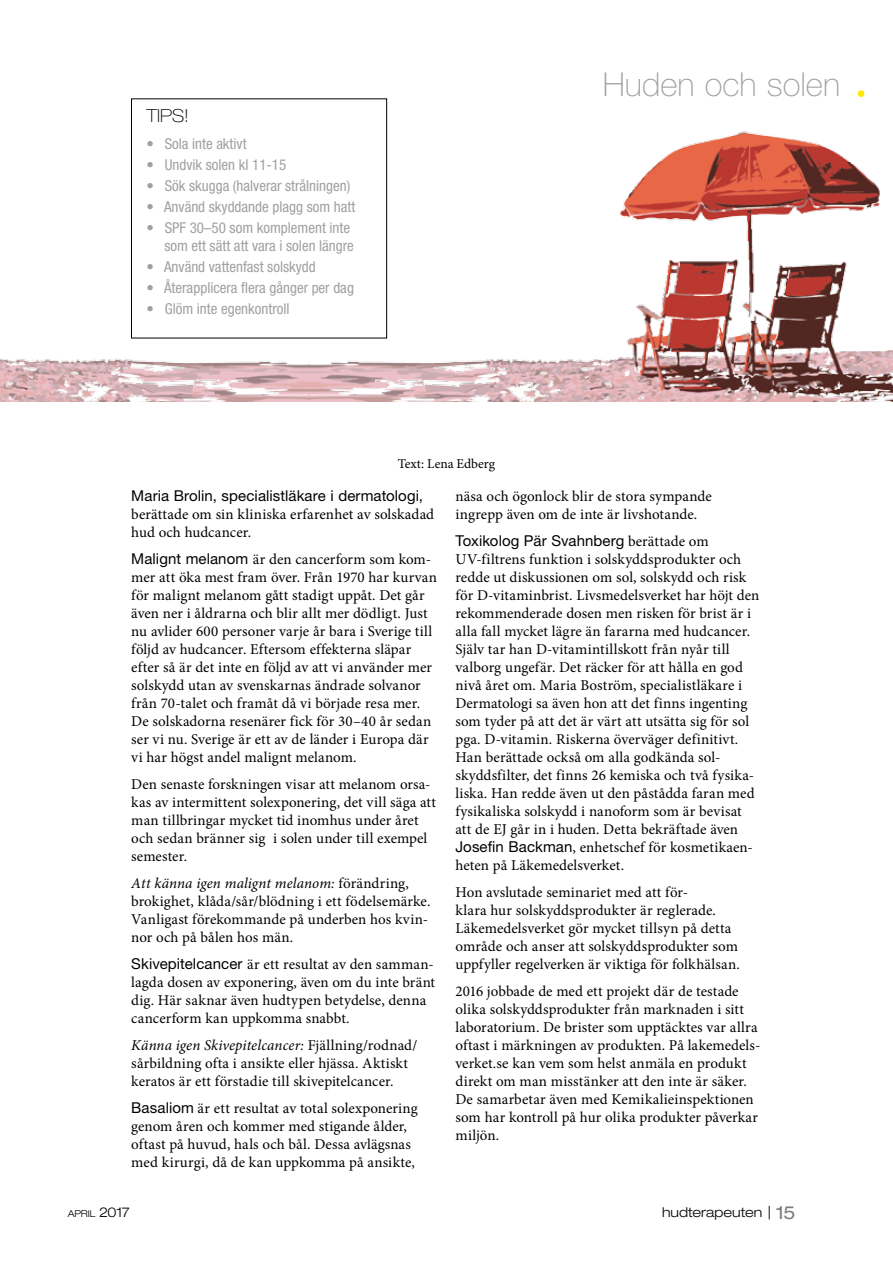
<style>
.page{position:relative;width:893px;height:1263px;background:#fff}
.page>*{position:absolute;margin:0;border:0;box-sizing:border-box;transform-origin:0 0}
.t1{font:100 33px "Helvetica Neue";color:#a2a09f}
.t2{font:100 expanded 18px "Helvetica Neue LT Std";color:#000}
.t3{font:15px/18px "Minion Pro";letter-spacing:.005em;color:#000}
.t4{font:condensed 15px/18px "Helvetica Neue LT Std";color:#a2a09f;text-align:right}
.t5{font:15px "Helvetica Neue LT Std";letter-spacing:.005em;color:#000}
.t6{font:300 expanded 13.5px "Helvetica Neue";color:#000}
.t7{font:13.5px "Minion Pro";letter-spacing:-.005em;color:#000}
.t8{font:300 expanded 9.45px "Helvetica Neue";letter-spacing:-.01em;color:#000}
.s1{font-family:"Modern";font-weight:400;font-size:54px;color:#ffe800}
.s2{font-family:"Helvetica Neue LT Std"}
.s3{font-style:italic}
.s4{font-family:"Minion Pro"}
.s5{font-size:13.5px}
.s6{font-family:"Myriad Pro";font-weight:400;font-stretch:normal}
.s7{font-weight:400;font-size:18px;color:#7f7c7a}
</style>
<div class="page">
<img style="left:0;top:123px;width:893px;height:278px">
<div style="left:131px;top:99px;width:256px;height:239px;border:1px solid #000"></div>
<p class="t2" style="left:146px;top:105px;width:44px">TIPS!</p>
<p class="t4" style="left:146px;top:134px;width:102px">• Sola inte aktivt</p>
<p class="t4" style="left:146px;top:155px;width:141px">• Undvik solen kl 11-15</p>
<p class="t4" style="left:146px;top:176px;width:206px">• Sök skugga (halverar strålningen)</p>
<p class="t4" style="left:146px;top:197px;width:211px">• Använd skyddande plagg som hatt</p>
<p class="t4" style="left:146px;top:218px;width:209px">• SPF 30–50 som komplement inte som ett sätt att vara i solen längre</p>
<p class="t4" style="left:146px;top:257px;width:171px">• Använd vattenfast solskydd</p>
<p class="t4" style="left:146px;top:278px;width:209px">• Återapplicera flera gånger per dag</p>
<p class="t4" style="left:146px;top:299px;width:145px">• Glöm inte egenkontroll</p>
<p class="t7" style="left:398px;top:455px;width:99px">Text: Lena Edberg</p>
<h1 class="t1" style="left:603px;top:66px;width:268px">Huden och solen <span class="s1">.</span></h1>
<p class="t5" style="left:131px;top:486px;width:293px">Maria Brolin, specialistläkare i dermatologi,</p>
<p class="t3" style="left:131px;top:505px;width:304px">berättade om sin kliniska erfarenhet av solskadad hud och hudcancer.</p>
<p class="t3" style="left:131px;top:550px;width:307px"><span class="s2">Malignt melanom</span> är den cancerform som kom&shy;mer att öka mest fram över. Från 1970 har kurvan för malignt melanom gått stadigt uppåt. Det går även ner i åldrarna och blir allt mer dödligt. Just nu avlider 600 personer varje år bara i Sverige till följd av hudcancer. Eftersom effekterna släpar efter så är det inte en följd av att vi använder mer solskydd utan av svenskarnas ändrade solvanor från 70-talet och framåt då vi började resa mer.<br>De solskadorna resenärer fick för 30–40 år sedan ser vi nu. Sverige är ett av de länder i Europa där vi har högst andel malignt melanom.</p>
<p class="t3" style="left:131px;top:775px;width:306px">Den senaste forskningen visar att melanom orsa&shy;kas av intermittent solexponering, det vill säga att man tillbringar mycket tid inomhus under året och sedan bränner sig i solen under till exempel semester.</p>
<p class="t3" style="left:131px;top:874px;width:301px"><span class="s3">Att känna igen malignt melanom:</span> förändring, brokighet, klåda/sår/blödning i ett födelsemärke.<br>Vanligast förekommande på underben hos kvin&shy;nor och på bålen hos män.</p>
<p class="t3" style="left:131px;top:955px;width:305px"><span class="s2">Skivepitelcancer</span> är ett resultat av den samman&shy;lagda dosen av exponering, även om du inte bränt dig. Här saknar även hudtypen betydelse, denna cancerform kan uppkomma snabbt.</p>
<p class="t3" style="left:131px;top:1036px;width:288px"><span class="s3">Känna igen Skivepitelcancer:</span> Fjällning/rodnad/ sårbildning ofta i ansikte eller hjässa. Aktiskt keratos är ett förstadie till skivepitelcancer.</p>
<p class="t3" style="left:131px;top:1099px;width:288px"><span class="s2">Basaliom</span> är ett resultat av total solexponering genom åren och kommer med stigande ålder, oftast på huvud, hals och bål. Dessa avlägsnas med kirurgi, då de kan uppkomma på ansikte,</p>
<p class="t3" style="left:455px;top:487px;width:258px">näsa och ögonlock blir de stora sympande ingrepp även om de inte är livshotande.</p>
<p class="t5" style="left:455px;top:532px;width:255px">Toxikolog Pär Svahnberg <span class="s4">berättade om</span></p>
<p class="t3" style="left:455px;top:550px;width:305px">UV-filtrens funktion i solskyddsprodukter och redde ut diskussionen om sol, solskydd och risk för D-vitaminbrist. Livsmedelsverket har höjt den rekommenderade dosen men risken för brist är i alla fall mycket lägre än fararna med hudcancer.<br>Själv tar han D-vitamintillskott från nyår till valborg ungefär. Det räcker för att hålla en god nivå året om. Maria Boström, specialistläkare i Dermatologi sa även hon att det finns ingenting som tyder på att det är värt att utsätta sig för sol pga. D-vitamin. Riskerna överväger definitivt.<br>Han berättade också om alla godkända sol&shy;skyddsfilter, det finns 26 kemiska och två fysika&shy;liska. Han redde även ut den påstådda faran med fysikaliska solskydd i nanoform som är bevisat att de EJ går in i huden. Detta bekräftade även <span class="s2">Josefin Backman</span>, enhetschef för kosmetikaen&shy;heten på Läkemedelsverket.</p>
<p class="t3" style="left:455px;top:883px;width:286px">Hon avslutade seminariet med att för-<br>klara hur solskyddsprodukter är reglerade.<br>Läkemedelsverket gör mycket tillsyn på detta område och anser att solskyddsprodukter som uppfyller regelverken är viktiga för folkhälsan.</p>
<p class="t3" style="left:455px;top:982px;width:306px">2016 jobbade de med ett projekt där de testade olika solskyddsprodukter från marknaden i sitt laboratorium. De brister som upptäcktes var allra oftast i märkningen av produkten. På lakemedels&shy;verket.se kan vem som helst anmäla en produkt direkt om man misstänker att den inte är säker.<br>De samarbetar även med Kemikalieinspektionen som har kontroll på hur olika produkter påverkar miljön.</p>
<p class="t8" style="left:68px;top:1208px;width:64px">april <span class="s5">2017</span></p>
<p class="t6" style="left:662px;top:1204px;width:135px">hudterapeuten <span class="s6">|</span> <span class="s7">15</span></p>
</div>
